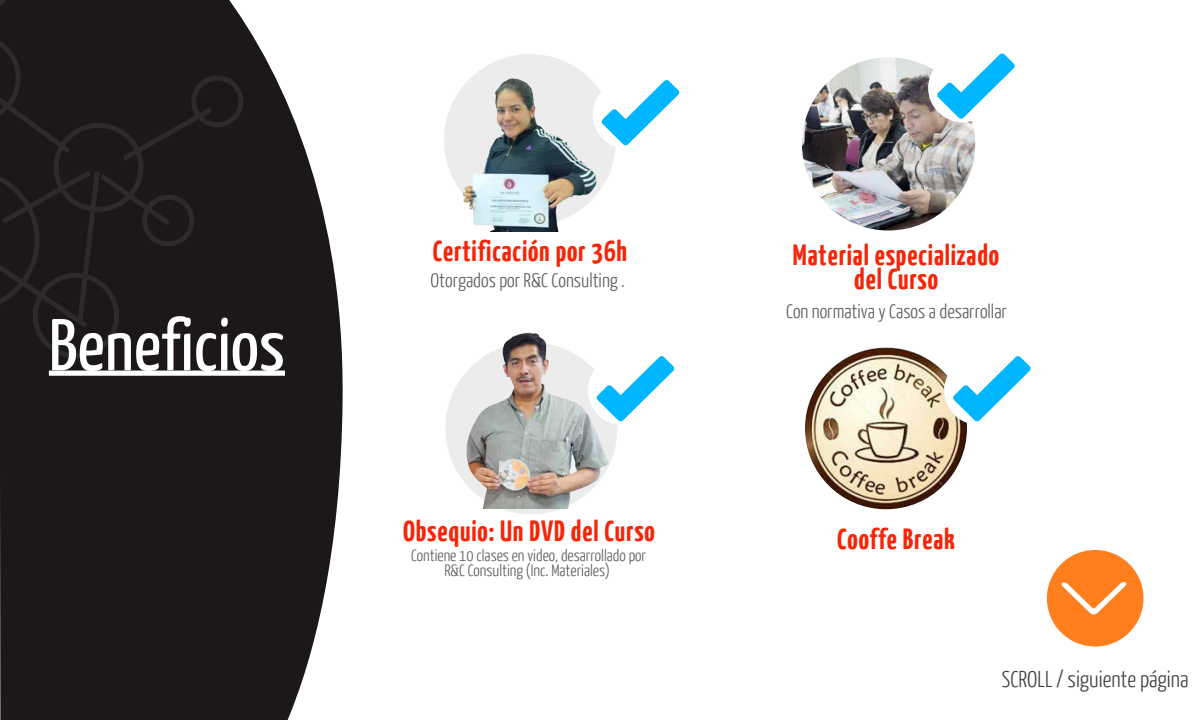
<style>
.page{position:relative;width:1200px;height:720px;background:#fff}
.page>*{position:absolute;margin:0;border:0;box-sizing:border-box;transform-origin:0 0}
.t1{font:73.2px "Yanone Kaffeesatz";color:#fff;scale:1.04 1}
.t2{font:700 29.2px/24.3px "Yanone Kaffeesatz";letter-spacing:.03em;color:#f62507;text-align:center}
.t3{font:300 23px "Yanone Kaffeesatz";color:#3c3c3b}
.t4{font:300 19.7px "Yanone Kaffeesatz";color:#575756}
.t5{font:300 16.5px/15.8px "Yanone Kaffeesatz";color:#575756;text-align:center}
</style>
<div class="page">
<svg style="left:0;top:0;width:343px;height:720px;fill:#1c1819"></svg>
<div style="left:49px;top:371px;width:236px;height:5px;background:#fff"></div>
<svg style="left:0;top:0;width:16px;height:16px"></svg>
<svg style="left:0;top:28px;width:243px;height:330px"></svg>
<div style="left:443px;top:54px;width:174px;height:173px;background:#ececec;border-radius:50%"></div>
<img style="left:461px;top:73px;width:138px;height:159px">
<div style="left:593px;top:80px;width:69px;height:69px;background:#fff;border-radius:50%"></div>
<svg style="left:601px;top:80px;width:78px;height:65px"></svg>
<img style="left:802px;top:57px;width:173px;height:174px;border-radius:87px">
<div style="left:928px;top:54px;width:70px;height:68px;background:#fff;border-radius:50%"></div>
<svg style="left:937px;top:53px;width:78px;height:66px"></svg>
<div style="left:445px;top:342px;width:173px;height:173px;background:#ececec;border-radius:50%"></div>
<img style="left:463px;top:332px;width:146px;height:177px">
<div style="left:588px;top:356px;width:69px;height:69px;background:#fff;border-radius:50%"></div>
<svg style="left:596px;top:356px;width:78px;height:65px"></svg>
<div style="left:1047px;top:550px;width:96px;height:97px;background:#ff7f1f;border-radius:50%"></div>
<svg style="left:1061px;top:582px;width:66px;height:33px"></svg>
<img style="left:805px;top:347px;width:162px;height:162px;border-radius:81px">
<div style="left:944px;top:356px;width:70px;height:69px;background:#fff;border-radius:50%"></div>
<svg style="left:953px;top:356px;width:78px;height:65px"></svg>
<h1 class="t1" style="left:49px;top:300px;width:229px">Beneficios</h1>
<p class="t2" style="left:433px;top:238px;width:196px">Certificación por 36h</p>
<p class="t4" style="left:430px;top:268px;width:196px">Otorgados por R&amp;C Consulting .</p>
<p class="t2" style="left:403px;top:518px;width:253px">Obsequio: Un DVD del Curso</p>
<p class="t5" style="left:411px;top:546px;width:237px">Contiene 10 clases en video, desarrollado por<br>R&amp;C Consulting (Inc. Materiales)</p>
<p class="t2" style="left:793px;top:242px;width:208px">Material especializado del Curso</p>
<p class="t4" style="left:786px;top:299px;width:222px">Con normativa y Casos a desarrollar</p>
<p class="t2" style="left:837px;top:526px;width:119px">Cooffe Break</p>
<p class="t3" style="left:1002px;top:665px;width:188px">SCROLL / siguiente página</p>
</div>
